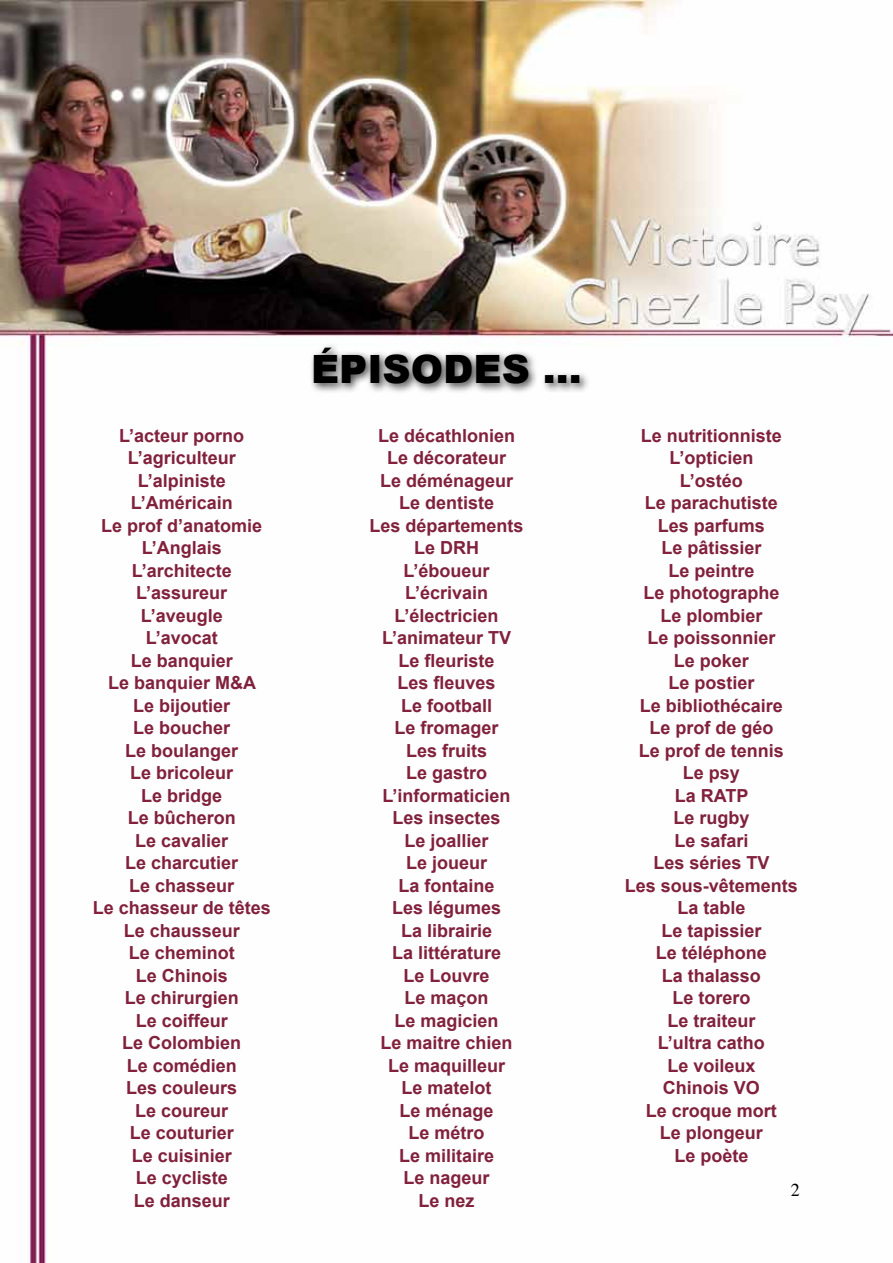
<style>
.page{position:relative;width:893px;height:1263px;background:#fff}
.page>*{position:absolute;margin:0;border:0;box-sizing:border-box;transform-origin:0 0}
.t1{font:900 39px "Arial";color:#000}
.t2{font:700 18px/22.5px "Arial";color:#81213c;text-align:center}
.t3{font:18px "Times";color:#000}
</style>
<div class="page">
<img style="left:0;top:0;width:893px;height:1263px">
<div style="left:308px;top:342px;width:283px;height:53px;background:#000;opacity:.75"></div>
<h1 class="t1" style="left:311px;top:340px;width:272px">éPISODES ...</h1>
<p class="t2" style="left:93px;top:425px;width:180px">L’acteur porno<br>L’agriculteur<br>L’alpiniste<br>L’Américain<br>Le prof d’anatomie<br>L’Anglais<br>L’architecte<br>L’assureur<br>L’aveugle<br>L’avocat<br>Le banquier<br>Le banquier M&amp;A<br>Le bijoutier<br>Le boucher<br>Le boulanger<br>Le bricoleur<br>Le bridge<br>Le bûcheron<br>Le cavalier<br>Le charcutier<br>Le chasseur<br>Le chasseur de têtes<br>Le chausseur<br>Le cheminot<br>Le Chinois<br>Le chirurgien<br>Le coiffeur<br>Le Colombien<br>Le comédien<br>Les couleurs<br>Le coureur<br>Le couturier<br>Le cuisinier<br>Le cycliste<br>Le danseur</p>
<p class="t2" style="left:370px;top:425px;width:156px">Le décathlonien<br>Le décorateur<br>Le déménageur<br>Le dentiste<br>Les départements<br>Le DRH<br>L’éboueur<br>L’écrivain<br>L’électricien<br>L’animateur TV<br>Le fleuriste<br>Les fleuves<br>Le football<br>Le fromager<br>Les fruits<br>Le gastro<br>L’informaticien<br>Les insectes<br>Le joallier<br>Le joueur<br>La fontaine<br>Les légumes<br>La librairie<br>La littérature<br>Le Louvre<br>Le maçon<br>Le magicien<br>Le maitre chien<br>Le maquilleur<br>Le matelot<br>Le ménage<br>Le métro<br>Le militaire<br>Le nageur<br>Le nez</p>
<p class="t2" style="left:641px;top:425px;width:143px">Le nutritionniste</p>
<p class="t2" style="left:669px;top:447px;width:86px">L’opticien</p>
<p class="t2" style="left:680px;top:470px;width:65px">L’ostéo</p>
<p class="t2" style="left:645px;top:492px;width:135px">Le parachutiste</p>
<p class="t2" style="left:658px;top:515px;width:109px">Les parfums</p>
<p class="t2" style="left:661px;top:537px;width:102px">Le pâtissier</p>
<p class="t2" style="left:668px;top:560px;width:88px">Le peintre</p>
<p class="t2" style="left:643px;top:582px;width:138px">Le photographe</p>
<p class="t2" style="left:660px;top:605px;width:104px">Le plombier</p>
<p class="t2" style="left:647px;top:627px;width:130px">Le poissonnier</p>
<p class="t2" style="left:674px;top:650px;width:77px">Le poker</p>
<p class="t2" style="left:668px;top:672px;width:88px">Le postier</p>
<p class="t2" style="left:640px;top:695px;width:145px">Le bibliothécaire</p>
<p class="t2" style="left:649px;top:717px;width:126px">Le prof de géo</p>
<p class="t2" style="left:639px;top:740px;width:147px">Le prof de tennis</p>
<p class="t2" style="left:683px;top:762px;width:59px">Le psy</p>
<p class="t2" style="left:675px;top:785px;width:63px">La RATP</p>
<p class="t2" style="left:673px;top:807px;width:78px">Le rugby</p>
<p class="t2" style="left:674px;top:830px;width:76px">Le safari</p>
<p class="t2" style="left:653px;top:852px;width:118px">Les séries TV</p>
<p class="t2" style="left:625px;top:875px;width:175px">Les sous-vêtements</p>
<p class="t2" style="left:677px;top:897px;width:70px">La table</p>
<p class="t2" style="left:661px;top:920px;width:102px">Le tapissier</p>
<p class="t2" style="left:656px;top:942px;width:113px">Le téléphone</p>
<p class="t2" style="left:662px;top:965px;width:101px">La thalasso</p>
<p class="t2" style="left:672px;top:987px;width:80px">Le torero</p>
<p class="t2" style="left:667px;top:1010px;width:90px">Le traiteur</p>
<p class="t2" style="left:658px;top:1032px;width:109px">L’ultra catho</p>
<p class="t2" style="left:667px;top:1055px;width:90px">Le voileux</p>
<p class="t2" style="left:663px;top:1077px;width:97px">Chinois VO</p>
<p class="t2" style="left:646px;top:1100px;width:133px">Le croque mort</p>
<p class="t2" style="left:660px;top:1122px;width:105px">Le plongeur</p>
<p class="t2" style="left:674px;top:1145px;width:76px">Le poète</p>
<p class="t3" style="left:791px;top:1173px;width:10px">2</p>
</div>
